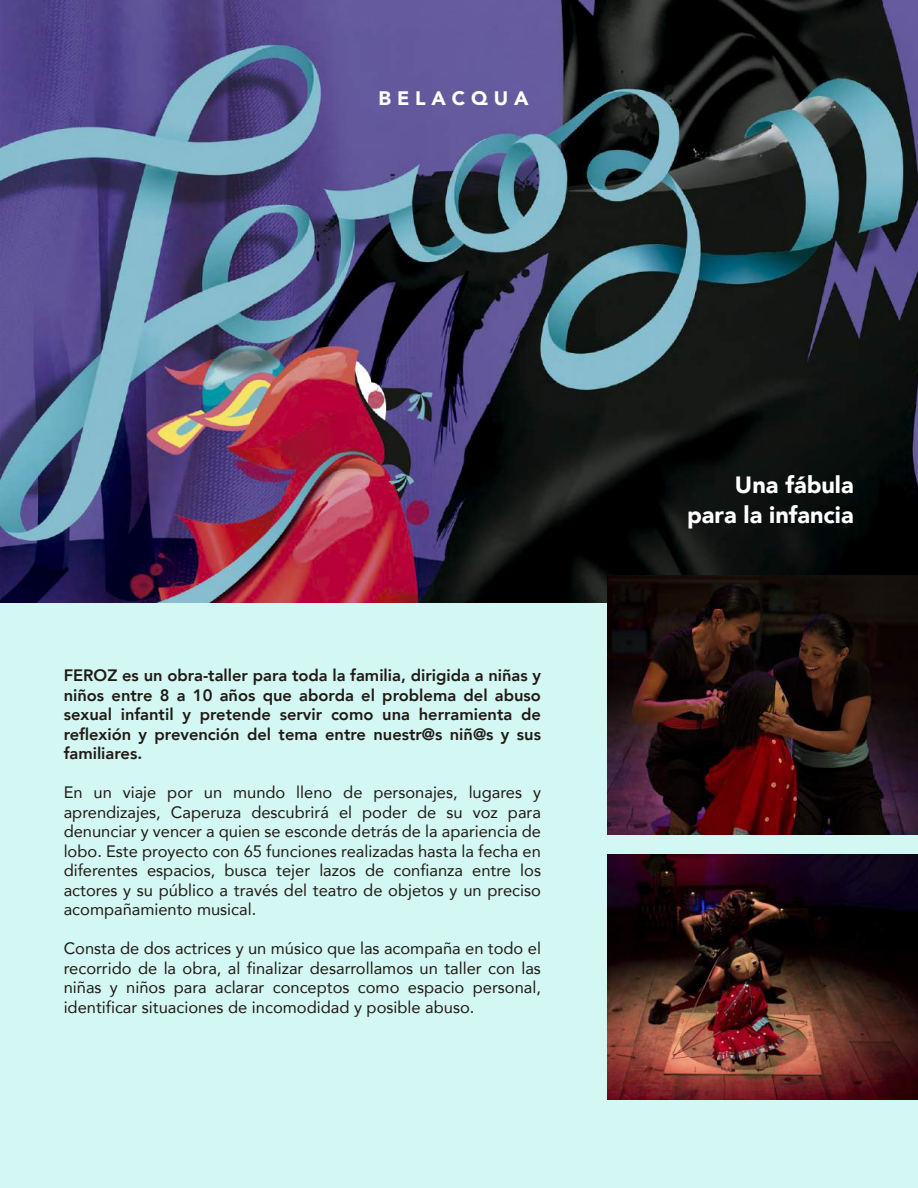
<style>
.page{position:relative;width:918px;height:1188px;background:#fff}
.page>*{position:absolute;margin:0;border:0;box-sizing:border-box;transform-origin:0 0}
.t1{font:900 23.55px/29.8px "Avenir";color:#fff;text-align:right}
.t2{font:900 19.5px "Avenir";letter-spacing:.3em;color:#fff}
.t3{font:16.5px/19.5px "Avenir";color:#211915;text-align:justify}
.t4{font:800 16.5px/19.5px "Avenir";color:#211915;text-align:justify}
</style>
<div class="page">
<div style="left:0;top:142px;width:918px;height:1046px;background:#d3f7f3"></div>
<img style="left:608px;top:855px;width:310px;height:245px">
<img style="left:0;top:0;width:918px;height:603px">
<img style="left:608px;top:576px;width:310px;height:258px">
<p class="t2" style="left:379px;top:81px;width:151px">BELACQUA</p>
<p class="t4" style="left:64px;top:666px;width:479px">FEROZ es un obra-taller para toda la familia, dirigida a niñas y niños entre 8 a 10 años que aborda el problema del abuso sexual infantil y pretende servir como una herramienta de reflexión y prevención del tema entre nuestr@s niñ@s y sus familiares.</p>
<p class="t3" style="left:64px;top:782px;width:479px">En un viaje por un mundo lleno de personajes, lugares y aprendizajes, Caperuza descubrirá el poder de su voz para denunciar y vencer a quien se esconde detrás de la apariencia de lobo. Este proyecto con 65 funciones realizadas hasta la fecha en diferentes espacios, busca tejer lazos de confianza entre los actores y su público a través del teatro de objetos y un preciso acompañamiento musical.</p>
<p class="t3" style="left:64px;top:938px;width:479px">Consta de dos actrices y un músico que las acompaña en todo el recorrido de la obra, al finalizar desarrollamos un taller con las niñas y niños para aclarar conceptos como espacio personal, identificar situaciones de incomodidad y posible abuso.</p>
<h1 class="t1" style="left:687px;top:469px;width:168px">Una fábula para la infancia</h1>
</div>
